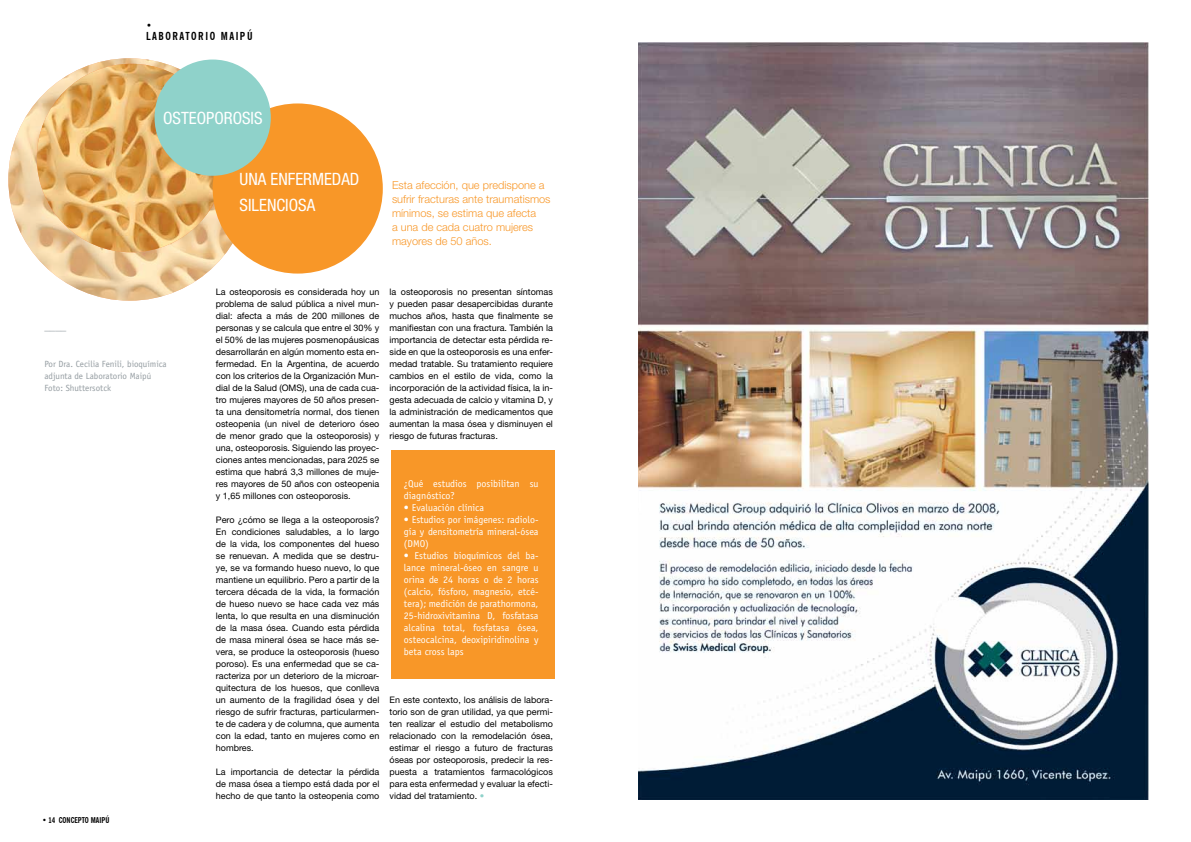
<style>
.page{position:relative;width:1191px;height:842px;background:#fff}
.page>*{position:absolute;margin:0;border:0;box-sizing:border-box;transform-origin:0 0}
.t1{font:condensed 17px/26px "Helvetica Neue LT Std";color:#fff}
.t2{font:300 11px/14px "Helvetica Neue LT Std";color:#f89728}
.t3{font:700 condensed 11px "News Gothic BT";letter-spacing:.14em;color:#000}
.t4{font:300 11px "Helvetica Neue LT Std";color:#949ca1}
.t5{font:10px/12px "Officina Sans";color:#fff;text-align:justify}
.t6{font:700 condensed 10px "News Gothic BT";color:#000}
.t7{font:9px/12px "Helvetica Neue LT Std";color:#000;text-align:justify}
.t8{font:9px/12px "Officina Sans";color:#949ca1}
.t9{font:700 condensed 8px "News Gothic BT";color:#000}
.s1{color:#8fd2ca}
</style>
<div class="page">
<img style="left:8px;top:58px;width:243px;height:243px;border-radius:121px">
<img style="left:37px;top:64px;width:188px;height:188px;border-radius:94px">
<div style="left:213px;top:103px;width:170px;height:171px;background:#f89728;border-radius:50%"></div>
<div style="left:154px;top:60px;width:117px;height:116px;background:#8fd2ca;border-radius:50%"></div>
<div style="left:391px;top:451px;width:163px;height:228px;background:#f89728"></div>
<img style="left:638px;top:43px;width:510px;height:756px">
<p class="t6" style="left:146px;top:19px;width:7px">•</p>
<p class="t3" style="left:146px;top:29px;width:108px">LABORATORIO MAIPÚ</p>
<h1 class="t1" style="left:163px;top:105px;width:101px">OSTEOPOROSIS</h1>
<p class="t4" style="left:44px;top:319px;width:23px">____</p>
<p class="t8" style="left:44px;top:357px;width:124px">Por Dra. Cecilia Fenili, bioquímica adjunta de Laboratorio Maipú<br>Foto: Shuttersotck</p>
<p class="t9" style="left:42px;top:815px;width:69px">• 14 CONCEPTO MAIPÚ</p>
<h1 class="t1" style="left:240px;top:166px;width:121px">UNA ENFERMEDAD<br>SILENCIOSA</h1>
<p class="t2" style="left:392px;top:178px;width:160px">Esta afección, que predispone a sufrir fracturas ante traumatismos mínimos, se estima que afecta<br>a una de cada cuatro mujeres mayores de 50 años.</p>
<p class="t7" style="left:216px;top:285px;width:165px">La osteoporosis es considerada hoy un problema de salud pública a nivel mun&shy;dial: afecta a más de 200 millones de personas y se calcula que entre el 30% y el 50% de las mujeres posmenopáusicas desarrollarán en algún momento esta en&shy;fermedad. En la Argentina, de acuerdo con los criterios de la Organización Mun&shy;dial de la Salud (OMS), una de cada cua&shy;tro mujeres mayores de 50 años presen&shy;ta una densitometría normal, dos tienen osteopenia (un nivel de deterioro óseo de menor grado que la osteoporosis) y una, osteoporosis. Siguiendo las proyec&shy;ciones antes mencionadas, para 2025 se estima que habrá 3,3 millones de muje&shy;res mayores de 50 años con osteopenia y 1,65 millones con osteoporosis.</p>
<p class="t7" style="left:216px;top:513px;width:165px">Pero ¿cómo se llega a la osteoporosis?<br>En condiciones saludables, a lo largo de la vida, los componentes del hueso se renuevan. A medida que se destru&shy;ye, se va formando hueso nuevo, lo que mantiene un equilibrio. Pero a partir de la tercera década de la vida, la formación de hueso nuevo se hace cada vez más lenta, lo que resulta en una disminución de la masa ósea. Cuando esta pérdida de masa mineral ósea se hace más se&shy;vera, se produce la osteoporosis (hueso poroso). Es una enfermedad que se ca&shy;racteriza por un deterioro de la microar&shy;quitectura de los huesos, que conlleva un aumento de la fragilidad ósea y del riesgo de sufrir fracturas, particularmen&shy;te de cadera y de columna, que aumenta con la edad, tanto en mujeres como en hombres.</p>
<p class="t7" style="left:216px;top:765px;width:165px">La importancia de detectar la pérdida de masa ósea a tiempo está dada por el hecho de que tanto la osteopenia como</p>
<p class="t7" style="left:389px;top:285px;width:165px">la osteoporosis no presentan síntomas y pueden pasar desapercibidas durante muchos años, hasta que finalmente se manifiestan con una fractura. También la importancia de detectar esta pérdida re&shy;side en que la osteoporosis es una enfer&shy;medad tratable. Su tratamiento requiere cambios en el estilo de vida, como la incorporación de la actividad física, la in&shy;gesta adecuada de calcio y vitamina D, y la administración de medicamentos que aumentan la masa ósea y disminuyen el riesgo de futuras fracturas.</p>
<p class="t5" style="left:404px;top:477px;width:136px">¿Qué estudios posibilitan su diagnóstico?</p>
<p class="t5" style="left:404px;top:501px;width:82px">• Evaluación clínica</p>
<p class="t5" style="left:404px;top:513px;width:136px">• Estudios por imágenes: radiolo&shy;gía y densitometría mineral-ósea (DMO)</p>
<p class="t5" style="left:404px;top:549px;width:136px">• Estudios bioquímicos del ba&shy;lance mineral-óseo en sangre u orina de 24 horas o de 2 horas (calcio, fósforo, magnesio, etcé&shy;tera); medición de parathormona, 25-hidroxivitamina D, fosfatasa alcalina total, fosfatasa ósea, osteocalcina, deoxipiridinolina y beta cross laps</p>
<p class="t7" style="left:389px;top:693px;width:165px">En este contexto, los análisis de labora&shy;torio son de gran utilidad, ya que permi&shy;ten realizar el estudio del metabolismo relacionado con la remodelación ósea, estimar el riesgo a futuro de fracturas óseas por osteoporosis, predecir la res&shy;puesta a tratamientos farmacológicos para esta enfermedad y evaluar la efecti&shy;vidad del tratamiento. <span class="s1">•</span></p>
</div>
